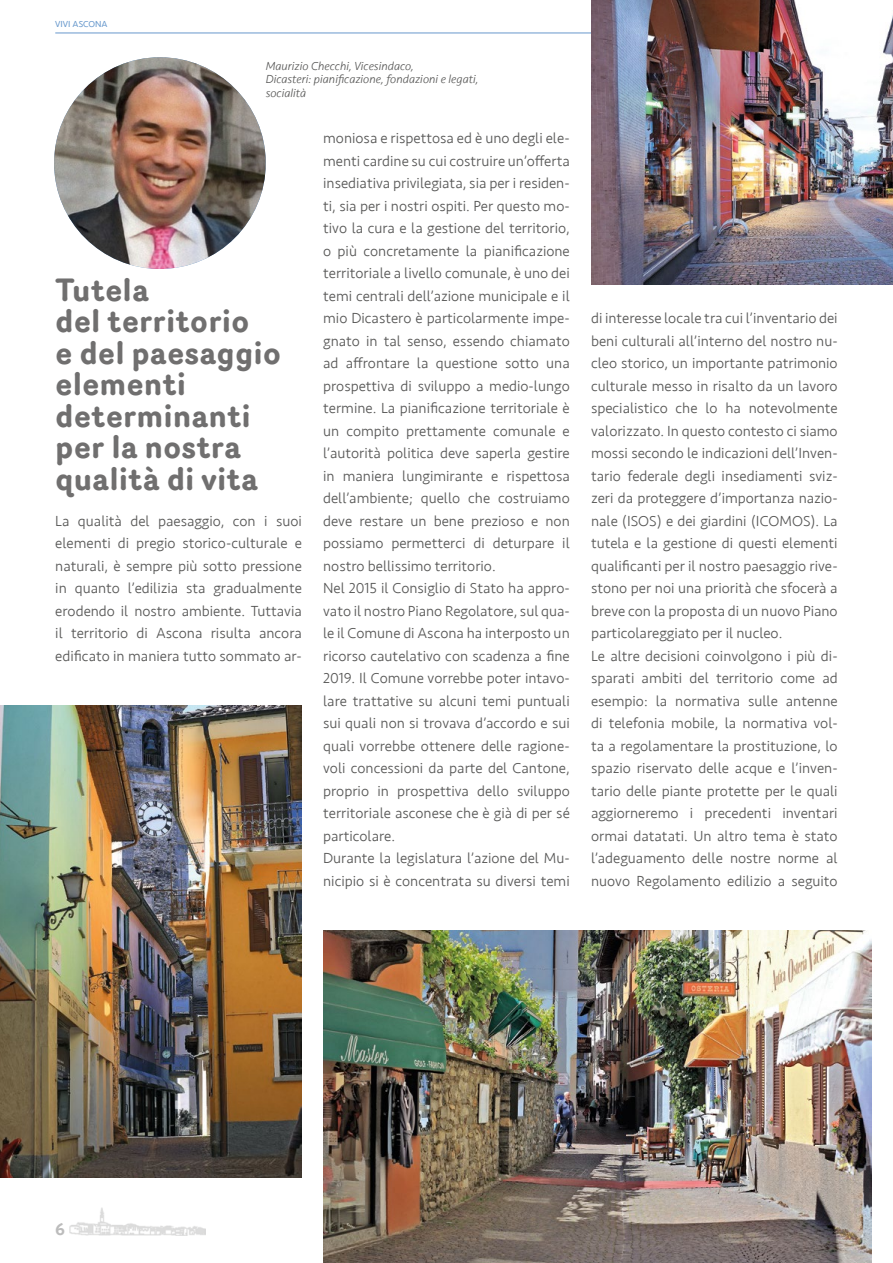
<style>
.page{position:relative;width:893px;height:1263px;background:#fff}
.page>*{position:absolute;margin:0;border:0;box-sizing:border-box;transform-origin:0 0}
.t1{font:700 31.5px/31.5px "Router";color:#706f6f}
.t2{font:500 18px "Seravek";color:#bcbcbc}
.t3{font:300 15px/22.5px "Seravek";color:#575756}
.t4{font:italic 300 12px/13.5px "Seravek";color:#575756}
.t5{font:9px "Seravek";color:#6798cc}
</style>
<div class="page">
<img style="left:69px;top:1208px;width:136px;height:27px">
<hr style="left:55px;top:33px;width:783px;height:1px;background:#6798cc">
<img style="left:54px;top:57px;width:212px;height:212px;border-radius:106px">
<img style="left:591px;top:0;width:302px;height:285px">
<img style="left:323px;top:931px;width:549px;height:332px">
<img style="left:0;top:706px;width:302px;height:472px">
<p class="t5" style="left:55px;top:17px;width:54px">VIVI ASCONA</p>
<p class="t4" style="left:266px;top:59px;width:214px">Maurizio Checchi, Vicesindaco,<br>Dicasteri: pianificazione, fondazioni e legati, socialità</p>
<h1 class="t1" style="left:55px;top:273px;width:227px">Tutela<br>del territorio<br>e del paesaggio elementi determinanti per la nostra qualità di vita</h1>
<p class="t3" style="left:55px;top:510px;width:248px;text-align:justify">La qualità del paesaggio, con i suoi elementi di pregio storico-culturale e naturali, è sempre più sotto pressione in quanto l’edilizia sta gradualmente erodendo il nostro ambiente. Tuttavia il territorio di Ascona risulta ancora edificato in maniera tutto sommato ar-</p>
<p class="t3" style="left:323px;top:127px;width:248px">moniosa e rispettosa ed è uno degli ele&shy;menti cardine su cui costruire un’offerta insediativa privilegiata, sia per i residen&shy;ti, sia per i nostri ospiti. Per questo mo&shy;tivo la cura e la gestione del territorio, o più concretamente la pianificazione territoriale a livello comunale, è uno dei temi centrali dell’azione municipale e il mio Dicastero è particolarmente impe&shy;gnato in tal senso, essendo chiamato ad affrontare la questione sotto una prospettiva di sviluppo a medio-lungo termine. La pianificazione territoriale è un compito prettamente comunale e l’autorità politica deve saperla gestire in maniera lungimirante e rispettosa dell’ambiente; quello che costruiamo deve restare un bene prezioso e non possiamo permetterci di deturpare il nostro bellissimo territorio.<br>Nel 2015 il Consiglio di Stato ha appro&shy;vato il nostro Piano Regolatore, sul qua&shy;le il Comune di Ascona ha interposto un ricorso cautelativo con scadenza a fine 2019. Il Comune vorrebbe poter intavo&shy;lare trattative su alcuni temi puntuali sui quali non si trovava d’accordo e sui quali vorrebbe ottenere delle ragione&shy;voli concessioni da parte del Cantone, proprio in prospettiva dello sviluppo territoriale asconese che è già di per sé particolare.<br>Durante la legislatura l’azione del Mu&shy;nicipio si è concentrata su diversi temi</p>
<p class="t3" style="left:591px;top:307px;width:248px">di interesse locale tra cui l’inventario dei beni culturali all’interno del nostro nu&shy;cleo storico, un importante patrimonio culturale messo in risalto da un lavoro specialistico che lo ha notevolmente valorizzato. In questo contesto ci siamo mossi secondo le indicazioni dell’Inven&shy;tario federale degli insediamenti sviz&shy;zeri da proteggere d’importanza nazio&shy;nale (ISOS) e dei giardini (ICOMOS). La tutela e la gestione di questi elementi qualificanti per il nostro paesaggio rive&shy;stono per noi una priorità che sfocerà a breve con la proposta di un nuovo Piano particolareggiato per il nucleo.<br>Le altre decisioni coinvolgono i più di&shy;sparati ambiti del territorio come ad esempio: la normativa sulle antenne di telefonia mobile, la normativa vol&shy;ta a regolamentare la prostituzione, lo spazio riservato delle acque e l’inven&shy;tario delle piante protette per le quali aggiorneremo i precedenti inventari ormai datatati. Un altro tema è stato l’adeguamento delle nostre norme al nuovo Regolamento edilizio a seguito</p>
<p class="t2" style="left:55px;top:1218px;width:11px">6</p>
</div>
